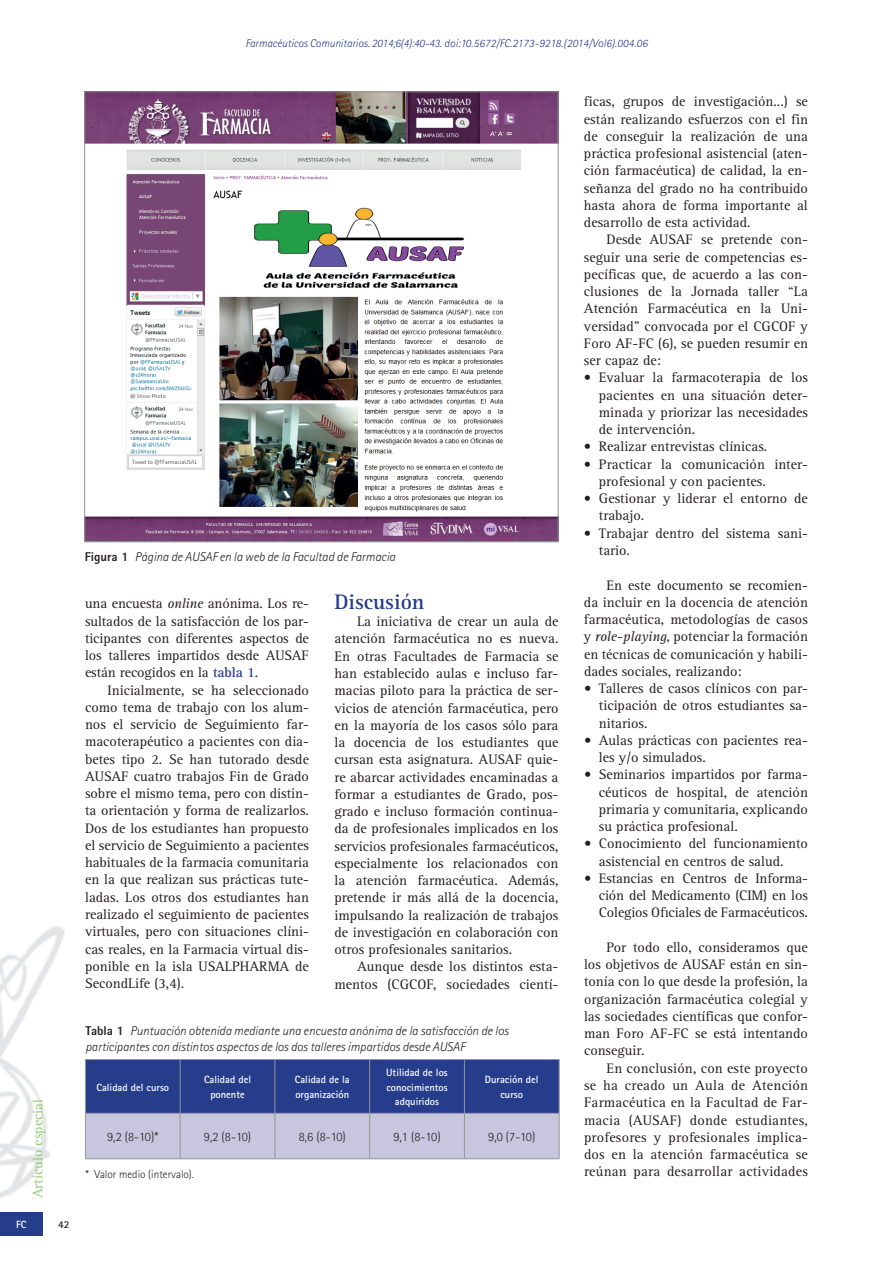
<style>
.page{position:relative;width:893px;height:1263px;background:#fff}
.page>*{position:absolute;margin:0;border:0;box-sizing:border-box;transform-origin:0 0}
.t1{font:700 21.75px "Rotis Serif";color:#253d8b}
.t2{font:14.25px/17.2px "Rotis Serif";color:#231f20;text-align:justify}
.t3{font:14.25px "Rotis Serif";color:#94cc74}
.t4{font:italic 300 12.75px/15.8px "Rotis Sans Serif";color:#231f20}
.t5{font:300 12.75px "Rotis Sans Serif";letter-spacing:-.035em;color:#231f20}
.t6{font:italic 300 11.25px "Rotis Sans Serif";color:#253d8b}
.t7{font:300 11.25px "Rotis Sans Serif";color:#231f20}
.t8{font:700 10.5px/14.2px "Rotis Sans Serif";color:#fff;text-align:center}
.t9{font:700 10.5px "Rotis Sans Serif";color:#231f20}
.s1{font-weight:800;font-style:normal}
.s2{font-style:italic}
.s3{font-weight:700;color:#253d8b}
</style>
<div class="page">
<div style="left:0;top:1212px;width:43px;height:23px;background:#253d8b"></div>
<img style="left:0;top:926px;width:65px;height:272px">
<svg style="left:86px;top:1060px;width:473px;height:98px;background:#6e7bb0"></svg>
<hr style="left:85px;top:1059px;width:95px;height:1px;background:#939598">
<hr style="left:85px;top:1060px;width:1px;height:53px;background:#939598">
<hr style="left:180px;top:1059px;width:95px;height:1px;background:#939598">
<hr style="left:180px;top:1060px;width:1px;height:53px;background:#939598">
<hr style="left:275px;top:1059px;width:95px;height:1px;background:#939598">
<hr style="left:275px;top:1060px;width:1px;height:53px;background:#939598">
<hr style="left:370px;top:1059px;width:94px;height:1px;background:#939598">
<hr style="left:369px;top:1060px;width:1px;height:53px;background:#939598">
<hr style="left:464px;top:1059px;width:95px;height:1px;background:#939598">
<hr style="left:464px;top:1060px;width:1px;height:53px;background:#939598">
<hr style="left:559px;top:1060px;width:1px;height:53px;background:#939598">
<hr style="left:85px;top:1113px;width:95px;height:1px;background:#939598">
<hr style="left:85px;top:1114px;width:1px;height:44px;background:#939598">
<hr style="left:180px;top:1113px;width:95px;height:1px;background:#939598">
<hr style="left:180px;top:1114px;width:1px;height:44px;background:#939598">
<hr style="left:275px;top:1113px;width:95px;height:1px;background:#939598">
<hr style="left:275px;top:1114px;width:1px;height:44px;background:#939598">
<hr style="left:370px;top:1113px;width:94px;height:1px;background:#939598">
<hr style="left:369px;top:1114px;width:1px;height:44px;background:#939598">
<hr style="left:464px;top:1113px;width:95px;height:1px;background:#939598">
<hr style="left:464px;top:1114px;width:1px;height:44px;background:#939598">
<hr style="left:559px;top:1114px;width:1px;height:44px;background:#939598">
<hr style="left:85px;top:1158px;width:95px;height:1px;background:#939598">
<hr style="left:180px;top:1158px;width:95px;height:1px;background:#939598">
<hr style="left:275px;top:1158px;width:95px;height:1px;background:#939598">
<hr style="left:370px;top:1158px;width:94px;height:1px;background:#939598">
<hr style="left:464px;top:1158px;width:95px;height:1px;background:#939598">
<img style="left:86px;top:93px;width:470px;height:447px">
<p class="t6" style="left:245px;top:36px;width:404px">Farmacéuticos Comunitarios. 2014;6(4):40-43. doi:10.5672/FC.2173-9218.(2014/Vol6).004.06</p>
<p class="t3" style="left:30px;top:1198px;width:101px;rotate:-90deg">Artículo especial</p>
<p class="t8" style="left:16px;top:1217px;width:12px">FC</p>
<p class="t9" style="left:58px;top:1217px;width:13px">42</p>
<p class="t4" style="left:85px;top:549px;width:312px"><span class="s1">Figura 1</span> Página de AUSAF en la web de la Facultad de Farmacia</p>
<p class="t2" style="left:85px;top:595px;width:225px">una encuesta <span class="s2">online</span> anónima. Los re&shy;sultados de la satisfacción de los par&shy;ticipantes con diferentes aspectos de los talleres impartidos desde AUSAF están recogidos en la <span class="s3">tabla 1</span>.</p>
<p class="t2" style="left:85px;top:682px;width:225px;text-indent:23px">Inicialmente, se ha seleccionado como tema de trabajo con los alum&shy;nos el servicio de Seguimiento far&shy;macoterapéutico a pacientes con dia&shy;betes tipo 2. Se han tutorado desde AUSAF cuatro trabajos Fin de Grado sobre el mismo tema, pero con distin&shy;ta orientación y forma de realizarlos.<br>Dos de los estudiantes han propuesto el servicio de Seguimiento a pacientes habituales de la farmacia comunitaria en la que realizan sus prácticas tute&shy;ladas. Los otros dos estudiantes han realizado el seguimiento de pacientes virtuales, pero con situaciones clíni&shy;cas reales, en la Farmacia virtual dis&shy;ponible en la isla USALPHARMA de SecondLife (3,4).</p>
<h1 class="t1" style="left:334px;top:589px;width:91px">Discusión</h1>
<p class="t2" style="left:334px;top:613px;width:225px;text-indent:23px">La iniciativa de crear un aula de atención farmacéutica no es nueva.<br>En otras Facultades de Farmacia se han establecido aulas e incluso far&shy;macias piloto para la práctica de ser&shy;vicios de atención farmacéutica, pero en la mayoría de los casos sólo para la docencia de los estudiantes que cursan esta asignatura. AUSAF quie&shy;re abarcar actividades encaminadas a formar a estudiantes de Grado, pos&shy;grado e incluso formación continua&shy;da de profesionales implicados en los servicios profesionales farmacéuticos, especialmente los relacionados con la atención farmacéutica. Además, pretende ir más allá de la docencia, impulsando la realización de trabajos de investigación en colaboración con otros profesionales sanitarios.</p>
<p class="t2" style="left:334px;top:958px;width:225px;text-align:right">Aunque desde los distintos esta&shy;mentos (CGCOF, sociedades cientí-</p>
<p class="t4" style="left:85px;top:1023px;width:425px"><span class="s1">Tabla 1</span> Puntuación obtenida mediante una encuesta anónima de la satisfacción de los participantes con distintos aspectos de los dos talleres impartidos desde AUSAF</p>
<p class="t8" style="left:96px;top:1080px;width:74px">Calidad del curso</p>
<p class="t8" style="left:204px;top:1072px;width:49px">Calidad del ponente</p>
<p class="t8" style="left:295px;top:1072px;width:57px;text-align:left">Calidad de la organización</p>
<p class="t8" style="left:386px;top:1065px;width:63px">Utilidad de los conocimientos adquiridos</p>
<p class="t8" style="left:485px;top:1072px;width:55px">Duración del curso</p>
<p class="t5" style="left:107px;top:1129px;width:53px">9,2 (8-10)*</p>
<p class="t5" style="left:204px;top:1129px;width:49px">9,2 (8-10)</p>
<p class="t5" style="left:299px;top:1129px;width:49px">8,6 (8-10)</p>
<p class="t5" style="left:393px;top:1129px;width:49px">9,1 (8-10)</p>
<p class="t5" style="left:488px;top:1129px;width:49px">9,0 (7-10)</p>
<p class="t7" style="left:85px;top:1168px;width:110px">* Valor medio (intervalo).</p>
<p class="t2" style="left:584px;top:93px;width:225px">ficas, grupos de investigación...) se están realizando esfuerzos con el fin de conseguir la realización de una práctica profesional asistencial (aten&shy;ción farmacéutica) de calidad, la en&shy;señanza del grado no ha contribuido hasta ahora de forma importante al desarrollo de esta actividad.</p>
<p class="t2" style="left:584px;top:231px;width:225px;text-indent:23px">Desde AUSAF se pretende con&shy;seguir una serie de competencias es&shy;pecíficas que, de acuerdo a las con&shy;clusiones de la Jornada taller “La Atención Farmacéutica en la Uni&shy;versidad” convocada por el CGCOF y Foro AF-FC (6), se pueden resumir en ser capaz de:</p>
<p class="t2" style="left:599px;top:369px;width:211px;text-indent:-15px">• Evaluar la farmacoterapia de los pacientes en una situación deter&shy;minada y priorizar las necesidades de intervención.</p>
<p class="t2" style="left:584px;top:438px;width:185px">• Realizar entrevistas clínicas.</p>
<p class="t2" style="left:599px;top:456px;width:211px;text-indent:-15px">• Practicar la comunicación inter&shy;profesional y con pacientes.</p>
<p class="t2" style="left:599px;top:490px;width:211px;text-indent:-15px">• Gestionar y liderar el entorno de trabajo.</p>
<p class="t2" style="left:599px;top:525px;width:211px;text-indent:-15px">• Trabajar dentro del sistema sani&shy;tario.</p>
<p class="t2" style="left:584px;top:577px;width:225px;text-indent:23px">En este documento se recomien&shy;da incluir en la docencia de atención farmacéutica, metodologías de casos y <span class="s2">role-playing</span>, potenciar la formación en técnicas de comunicación y habili&shy;dades sociales, realizando:</p>
<p class="t2" style="left:599px;top:680px;width:211px;text-indent:-15px">• Talleres de casos clínicos con par&shy;ticipación de otros estudiantes sa&shy;nitarios.</p>
<p class="t2" style="left:599px;top:732px;width:211px;text-indent:-15px">• Aulas prácticas con pacientes rea&shy;les y/o simulados.</p>
<p class="t2" style="left:599px;top:766px;width:211px;text-indent:-15px">• Seminarios impartidos por farma&shy;céuticos de hospital, de atención primaria y comunitaria, explicando su práctica profesional.</p>
<p class="t2" style="left:599px;top:835px;width:211px;text-indent:-15px">• Conocimiento del funcionamiento asistencial en centros de salud.</p>
<p class="t2" style="left:599px;top:870px;width:211px;text-indent:-15px">• Estancias en Centros de Informa&shy;ción del Medicamento (CIM) en los Colegios Oficiales de Farmacéuticos.</p>
<p class="t2" style="left:584px;top:939px;width:225px;text-indent:23px">Por todo ello, consideramos que los objetivos de AUSAF están en sin&shy;tonía con lo que desde la profesión, la organización farmacéutica colegial y las sociedades científicas que confor&shy;man Foro AF-FC se está intentando conseguir.</p>
<p class="t2" style="left:584px;top:1060px;width:225px;text-indent:23px">En conclusión, con este proyecto se ha creado un Aula de Atención Farmacéutica en la Facultad de Far&shy;macia (AUSAF) donde estudiantes, profesores y profesionales implica&shy;dos en la atención farmacéutica se reúnan para desarrollar actividades</p>
</div>
